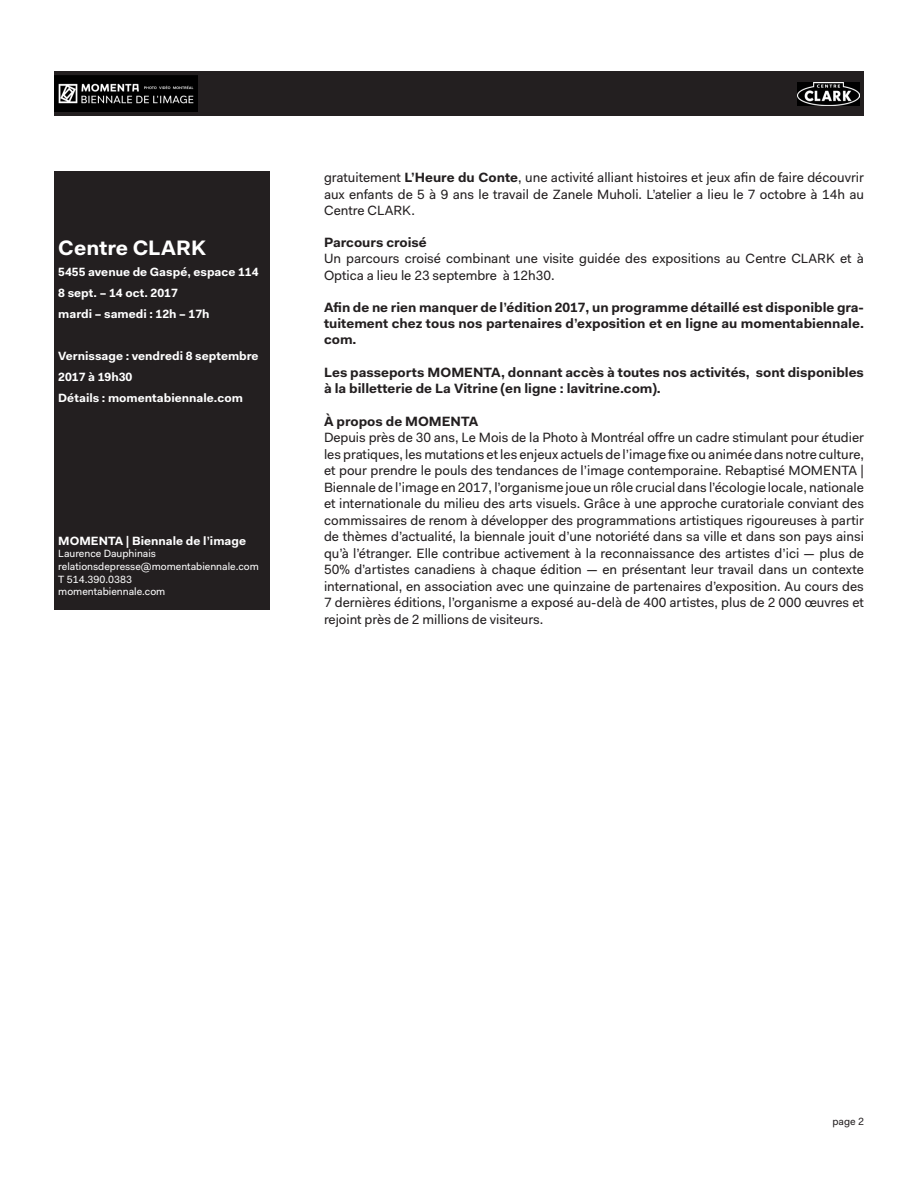
<style>
.page{position:relative;width:918px;height:1188px;background:#fff}
.page>*{position:absolute;margin:0;border:0;box-sizing:border-box;transform-origin:0 0}
.t1{font:700 21px "Fakt Pro";color:#fff}
.t2{font:800 19.5px/30px "Cartograph Sans CF";color:#fff}
.t3{font:13.5px/16.5px "Fakt Pro";color:#231f20;text-align:justify}
.t4{font:700 13.5px/16.2px "Fakt Pro";color:#231f20;text-align:justify}
.t5{font:700 12px/21px "Fakt Pro";color:#fff}
.t6{font:10.5px "Fakt Pro";color:#fff}
.t7{font:10.5px "Fakt Pro";color:#231f20}
.s1{font-weight:700}
</style>
<div class="page">
<div style="left:54px;top:172px;width:216px;height:438px;background:#231f20"></div>
<div style="left:54px;top:71px;width:810px;height:45px;background:#231f20"></div>
<img style="left:54px;top:76px;width:144px;height:36px">
<img style="left:797px;top:82px;width:62px;height:23px">
<p class="t1" style="left:58px;top:234px;width:149px">Centre CLARK</p>
<p class="t5" style="left:58px;top:262px;width:202px">5455 avenue de Gaspé, espace 114</p>
<p class="t5" style="left:58px;top:283px;width:121px">8 sept. – 14 oct. 2017</p>
<p class="t5" style="left:58px;top:304px;width:153px">mardi – samedi : 12h – 17h</p>
<p class="t5" style="left:58px;top:346px;width:202px">Vernissage : vendredi 8 septembre<br>2017 à 19h30</p>
<p class="t5" style="left:58px;top:388px;width:186px">Détails : momentabiennale.com</p>
<p class="t2" style="left:66px;top:248px;width:129px">WHAT DOES<br>THE IMAGE<br>STAND FOR?</p>
<p class="t5" style="left:58px;top:530px;width:189px">MOMENTA | Biennale de l’image</p>
<p class="t6" style="left:58px;top:547px;width:99px">Laurence Dauphinais</p>
<p class="t6" style="left:58px;top:559px;width:202px">relationsdepresse@momentabiennale.com</p>
<p class="t6" style="left:58px;top:572px;width:75px">T 514.390.0383</p>
<p class="t6" style="left:58px;top:585px;width:109px">momentabiennale.com</p>
<p class="t3" style="left:324px;top:170px;width:542px">gratuitement <span class="s1">L’Heure du Conte</span>, une activité alliant histoires et jeux afin de faire découvrir aux enfants de 5 à 9 ans le travail de Zanele Muholi. L’atelier a lieu le 7 octobre à 14h au Centre CLARK.</p>
<p class="t4" style="left:324px;top:234px;width:104px">Parcours croisé</p>
<p class="t3" style="left:324px;top:251px;width:542px">Un parcours croisé combinant une visite guidée des expositions au Centre CLARK et à<br>Optica a lieu le 23 septembre à 12h30.</p>
<p class="t4" style="left:324px;top:299px;width:541px">Afin de ne rien manquer de l’édition 2017, un programme détaillé est disponible gra&shy;tuitement chez tous nos partenaires d’exposition et en ligne au momentabiennale. com.</p>
<p class="t4" style="left:324px;top:364px;width:542px">Les passeports MOMENTA, donnant accès à toutes nos activités, sont disponibles à la billetterie de La Vitrine (en ligne : lavitrine.com).</p>
<p class="t4" style="left:324px;top:413px;width:156px">À propos de MOMENTA</p>
<p class="t3" style="left:324px;top:429px;width:542px">Depuis près de 30 ans, Le Mois de la Photo à Montréal offre un cadre stimulant pour étudier les pratiques, les mutations et les enjeux actuels de l’image fixe ou animée dans notre culture, et pour prendre le pouls des tendances de l’image contemporaine. Rebaptisé MOMENTA | Biennale de l’image en 2017, l’organisme joue un rôle crucial dans l’écologie locale, nationale et internationale du milieu des arts visuels. Grâce à une approche curatoriale conviant des commissaires de renom à développer des programmations artistiques rigoureuses à partir de thèmes d’actualité, la biennale jouit d’une notoriété dans sa ville et dans son pays ainsi qu’à l’étranger. Elle contribue activement à la reconnaissance des artistes d’ici — plus de 50% d’artistes canadiens à chaque édition — en présentant leur travail dans un contexte international, en association avec une quinzaine de partenaires d’exposition. Au cours des 7 dernières éditions, l’organisme a exposé au-delà de 400 artistes, plus de 2 000 œuvres et rejoint près de 2 millions de visiteurs.</p>
<p class="t7" style="left:832px;top:1115px;width:33px">page 2</p>
</div>
